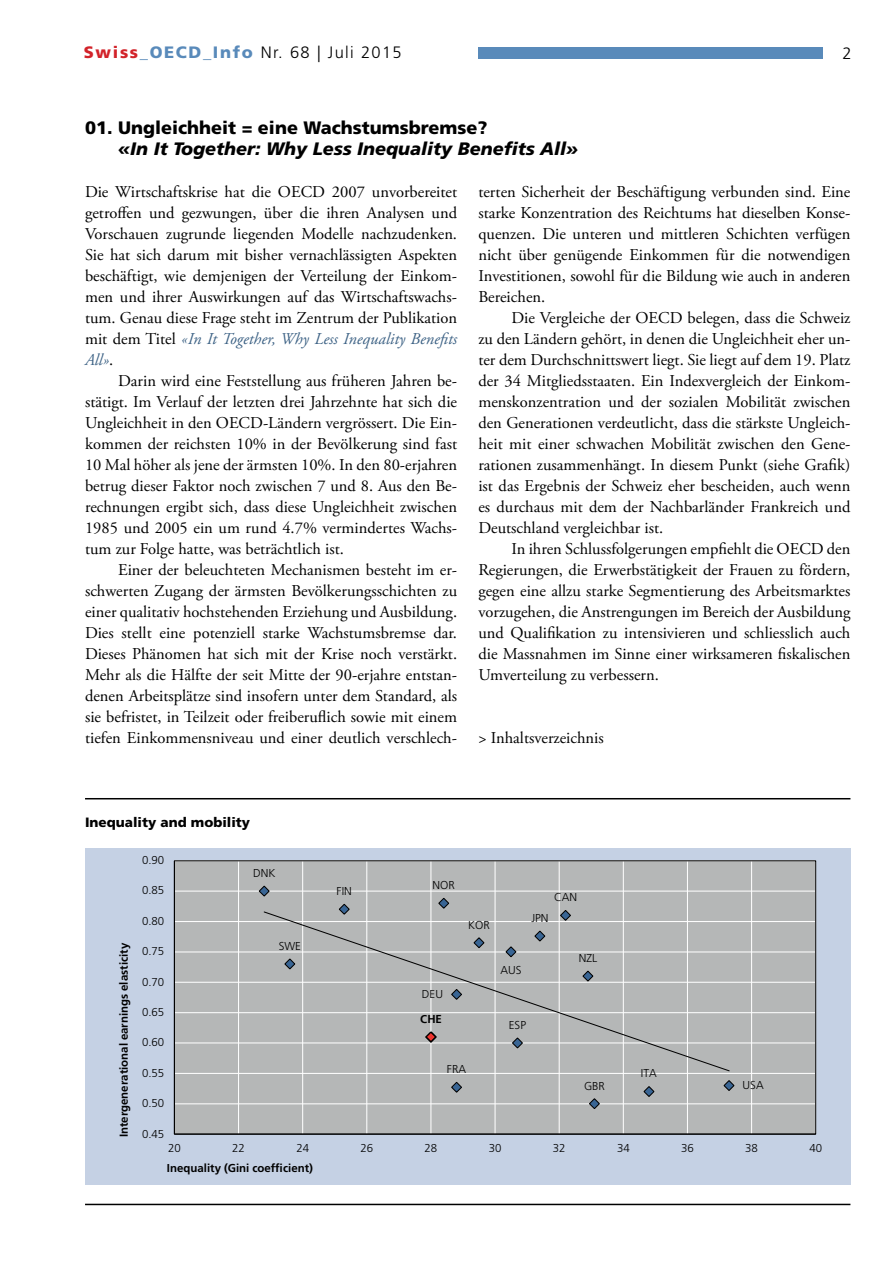
<style>
.page{position:relative;width:893px;height:1263px;background:#fff}
.page>*{position:absolute;margin:0;border:0;box-sizing:border-box;transform-origin:0 0}
.t1{font:italic 900 18px "Frutiger LT Pro";color:#000}
.t2{font:900 18px "Frutiger LT Pro";color:#000}
.t3{font:16.5px/21px "Adobe Garamond Pro";color:#000;text-align:justify}
.t4{font:300 16.5px "Frutiger LT Pro";letter-spacing:.08em;color:#000}
.t5{font:900 13.5px "Frutiger LT Pro";color:#000}
.t6{font:300 11.4px "Frutiger LT Pro";letter-spacing:-.005em;color:#000}
.t7{font:700 11.4px "Frutiger LT Pro";color:#000}
.t8{font:700 11.4px "Frutiger CE";color:#000}
.s1{font-weight:900;color:#d2232a}
.s2{font-weight:900;color:#598aba}
.s3{font-style:italic;color:#3d6285}
</style>
<div class="page">
<div style="left:478px;top:47px;width:345px;height:12px;background:#598aba"></div>
<hr style="left:85px;top:1204px;width:765px;height:1px;background:#000">
<div style="left:85px;top:848px;width:765px;height:336px;background:#c5d1e4"></div>
<div style="left:174px;top:861px;width:642px;height:273px;background:#b5b7b7"></div>
<hr style="left:174px;top:890px;width:642px;height:1px;background:#fff">
<hr style="left:174px;top:921px;width:642px;height:1px;background:#fff">
<hr style="left:174px;top:951px;width:642px;height:1px;background:#fff">
<hr style="left:174px;top:982px;width:642px;height:1px;background:#fff">
<hr style="left:174px;top:1012px;width:642px;height:1px;background:#fff">
<hr style="left:174px;top:1042px;width:642px;height:1px;background:#fff">
<hr style="left:174px;top:1073px;width:642px;height:1px;background:#fff">
<hr style="left:174px;top:1103px;width:642px;height:1px;background:#fff">
<hr style="left:751px;top:861px;width:1px;height:273px;background:#fff">
<hr style="left:687px;top:861px;width:1px;height:273px;background:#fff">
<hr style="left:623px;top:861px;width:1px;height:273px;background:#fff">
<hr style="left:559px;top:861px;width:1px;height:273px;background:#fff">
<hr style="left:495px;top:861px;width:1px;height:273px;background:#fff">
<hr style="left:430px;top:861px;width:1px;height:273px;background:#fff">
<hr style="left:366px;top:861px;width:1px;height:273px;background:#fff">
<hr style="left:302px;top:861px;width:1px;height:273px;background:#fff">
<hr style="left:238px;top:861px;width:1px;height:273px;background:#fff">
<hr style="left:174px;top:861px;width:1px;height:273px;background:#000">
<hr style="left:174px;top:1133px;width:642px;height:1px;background:#000">
<svg style="left:258px;top:885px;width:13px;height:12px"></svg>
<svg style="left:438px;top:898px;width:12px;height:11px"></svg>
<svg style="left:338px;top:903px;width:12px;height:8px"></svg>
<svg style="left:723px;top:1080px;width:12px;height:11px"></svg>
<svg style="left:451px;top:1082px;width:11px;height:11px"></svg>
<svg style="left:643px;top:1086px;width:12px;height:11px"></svg>
<svg style="left:588px;top:1098px;width:13px;height:11px"></svg>
<svg style="left:263px;top:911px;width:467px;height:161px"></svg>
<hr style="left:85px;top:798px;width:765px;height:1px;background:#000">
<p class="t4" style="left:84px;top:43px;width:319px"><span class="s1">Swiss</span><span class="s2">_OECD_Info</span> Nr. 68 | Juli 2015</p>
<p class="t4" style="left:842px;top:43px;width:11px">2</p>
<p class="t2" style="left:85px;top:117px;width:404px">01. Ungleichheit = eine Wachstumsbremse?</p>
<p class="t1" style="left:118px;top:138px;width:462px">«In It Together: Why Less Inequality Benefits All»</p>
<p class="t3" style="left:85px;top:182px;width:374px">Die Wirtschaftskrise hat die OECD 2007 unvorbereitet getroffen und gezwungen, über die ihren Analysen und Vorschauen zugrunde liegenden Modelle nachzudenken.<br>Sie hat sich darum mit bisher vernachlässigten Aspekten beschäftigt, wie demjenigen der Verteilung der Einkom&shy;men und ihrer Auswirkungen auf das Wirtschaftswachs&shy;tum. Genau diese Frage steht im Zentrum der Publikation mit dem Titel <span class="s3">«In It Together, Why Less Inequality Benefits All»</span>.</p>
<p class="t3" style="left:85px;top:371px;width:374px;text-indent:33px">Darin wird eine Feststellung aus früheren Jahren be&shy;stätigt. Im Verlauf der letzten drei Jahrzehnte hat sich die Ungleichheit in den OECD-Ländern vergrössert. Die Ein&shy;kommen der reichsten 10% in der Bevölkerung sind fast 10 Mal höher als jene der ärmsten 10%. In den 80-erjahren betrug dieser Faktor noch zwischen 7 und 8. Aus den Be&shy;rechnungen ergibt sich, dass diese Ungleichheit zwischen 1985 und 2005 ein um rund 4.7% vermindertes Wachs&shy;tum zur Folge hatte, was beträchtlich ist.</p>
<p class="t3" style="left:85px;top:560px;width:374px;text-indent:33px">Einer der beleuchteten Mechanismen besteht im er&shy;schwerten Zugang der ärmsten Bevölkerungsschichten zu einer qualitativ hochstehenden Erziehung und Ausbildung.<br>Dies stellt eine potenziell starke Wachstumsbremse dar.<br>Dieses Phänomen hat sich mit der Krise noch verstärkt.<br>Mehr als die Hälfte der seit Mitte der 90-erjahre entstan&shy;denen Arbeitsplätze sind insofern unter dem Standard, als sie befristet, in Teilzeit oder freiberuflich sowie mit einem tiefen Einkommensniveau und einer deutlich verschlech-</p>
<p class="t3" style="left:478px;top:182px;width:374px">terten Sicherheit der Beschäftigung verbunden sind. Eine starke Konzentration des Reichtums hat dieselben Konse&shy;quenzen. Die unteren und mittleren Schichten verfügen nicht über genügende Einkommen für die notwendigen Investitionen, sowohl für die Bildung wie auch in anderen Bereichen.</p>
<p class="t3" style="left:478px;top:308px;width:374px;text-indent:33px">Die Vergleiche der OECD belegen, dass die Schweiz zu den Ländern gehört, in denen die Ungleichheit eher un&shy;ter dem Durchschnittswert liegt. Sie liegt auf dem 19. Platz der 34 Mitgliedsstaaten. Ein Indexvergleich der Einkom&shy;menskonzentration und der sozialen Mobilität zwischen den Generationen verdeutlicht, dass die stärkste Ungleich&shy;heit mit einer schwachen Mobilität zwischen den Gene&shy;rationen zusammenhängt. In diesem Punkt (siehe Grafik) ist das Ergebnis der Schweiz eher bescheiden, auch wenn es durchaus mit dem der Nachbarländer Frankreich und Deutschland vergleichbar ist.</p>
<p class="t3" style="left:478px;top:539px;width:374px;text-indent:33px">In ihren Schlussfolgerungen empfiehlt die OECD den Regierungen, die Erwerbstätigkeit der Frauen zu fördern, gegen eine allzu starke Segmentierung des Arbeitsmarktes vorzugehen, die Anstrengungen im Bereich der Ausbildung und Qualifikation zu intensivieren und schliesslich auch die Massnahmen im Sinne einer wirksameren fiskalischen Umverteilung zu verbessern.</p>
<p class="t3" style="left:478px;top:728px;width:127px">&gt; Inhaltsverzeichnis</p>
<p class="t5" style="left:85px;top:814px;width:167px">Inequality and mobility</p>
<p class="t6" style="left:142px;top:853px;width:24px">0.90</p>
<p class="t6" style="left:142px;top:884px;width:24px">0.85</p>
<p class="t6" style="left:142px;top:914px;width:24px">0.80</p>
<p class="t6" style="left:253px;top:866px;width:24px">DNK</p>
<p class="t6" style="left:337px;top:884px;width:17px">FIN</p>
<p class="t6" style="left:433px;top:878px;width:24px">NOR</p>
<p class="t6" style="left:468px;top:918px;width:23px">KOR</p>
<p class="t6" style="left:554px;top:891px;width:25px">CAN</p>
<p class="t6" style="left:531px;top:911px;width:19px">JPN</p>
<p class="t7" style="left:117px;top:1137px;width:196px;rotate:-90deg">Intergenerational earnings elasticity</p>
<p class="t6" style="left:142px;top:945px;width:24px">0.75</p>
<p class="t6" style="left:142px;top:975px;width:24px">0.70</p>
<p class="t6" style="left:142px;top:1005px;width:24px">0.65</p>
<p class="t6" style="left:142px;top:1036px;width:24px">0.60</p>
<p class="t6" style="left:142px;top:1066px;width:24px">0.55</p>
<p class="t6" style="left:142px;top:1096px;width:24px">0.50</p>
<p class="t6" style="left:142px;top:1127px;width:24px">0.45</p>
<p class="t6" style="left:279px;top:939px;width:24px">SWE</p>
<p class="t6" style="left:422px;top:988px;width:23px">DEU</p>
<p class="t8" style="left:420px;top:1012px;width:23px">CHE</p>
<p class="t6" style="left:447px;top:1062px;width:21px">FRA</p>
<p class="t6" style="left:500px;top:963px;width:23px">AUS</p>
<p class="t6" style="left:509px;top:1018px;width:19px">ESP</p>
<p class="t6" style="left:579px;top:951px;width:20px">NZL</p>
<p class="t6" style="left:584px;top:1079px;width:22px">GBR</p>
<p class="t6" style="left:641px;top:1067px;width:18px">ITA</p>
<p class="t6" style="left:742px;top:1079px;width:23px">USA</p>
<p class="t6" style="left:168px;top:1141px;width:14px">20</p>
<p class="t6" style="left:232px;top:1141px;width:14px">22</p>
<p class="t6" style="left:296px;top:1141px;width:14px">24</p>
<p class="t6" style="left:360px;top:1141px;width:14px">26</p>
<p class="t6" style="left:425px;top:1141px;width:14px">28</p>
<p class="t6" style="left:489px;top:1141px;width:14px">30</p>
<p class="t6" style="left:553px;top:1141px;width:14px">32</p>
<p class="t6" style="left:617px;top:1141px;width:14px">34</p>
<p class="t6" style="left:681px;top:1141px;width:14px">36</p>
<p class="t6" style="left:745px;top:1141px;width:14px">38</p>
<p class="t6" style="left:809px;top:1141px;width:14px">40</p>
<p class="t7" style="left:167px;top:1161px;width:148px">Inequality (Gini coefficient)</p>
</div>
